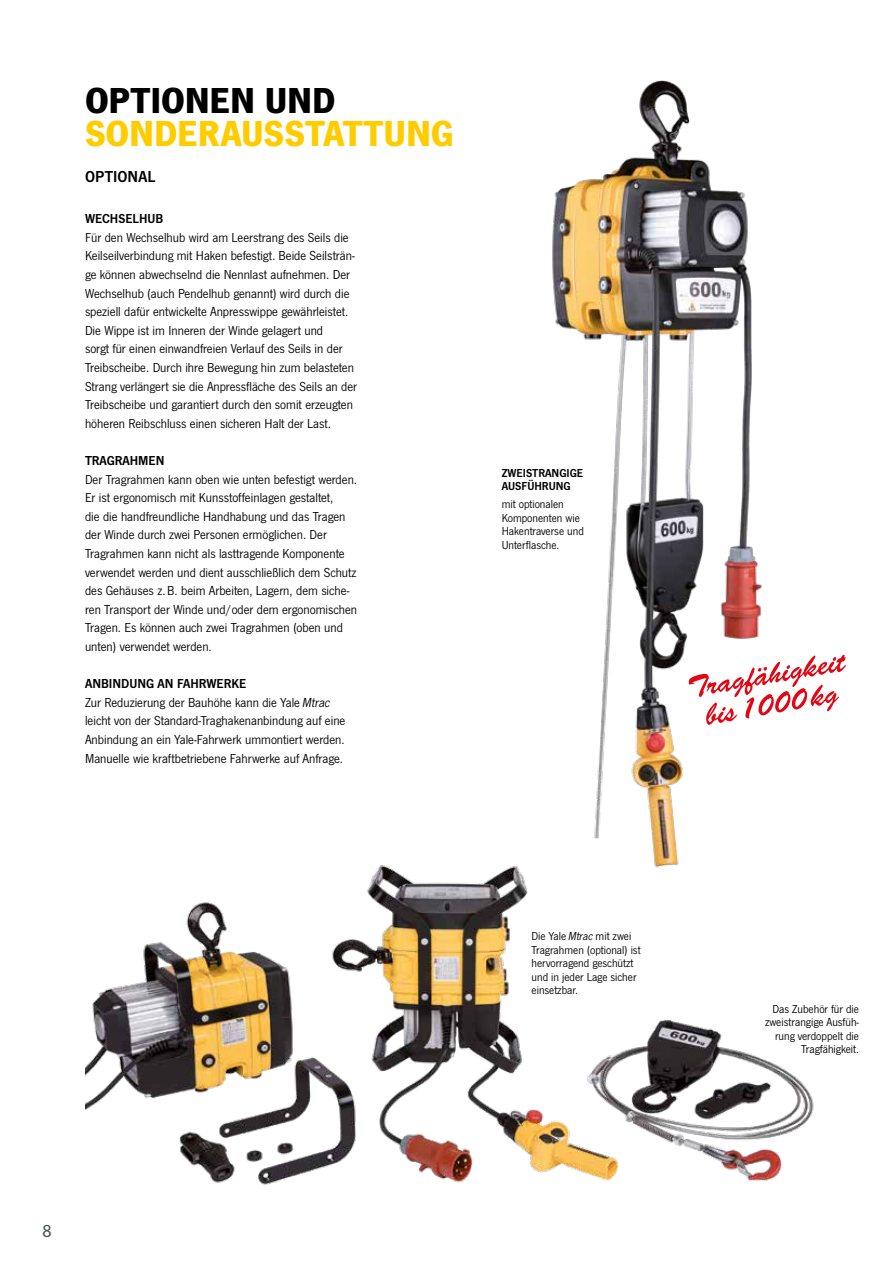
<style>
.page{position:relative;width:893px;height:1263px;background:#fff}
.page>*{position:absolute;margin:0;border:0;box-sizing:border-box;transform-origin:0 0}
.t1{font:700 37.5px "News Got";letter-spacing:-.005em;color:#fc0}
.t2{font:700 37.5px "News Got";letter-spacing:-.005em;color:#000}
.t3{font:500 18px "News Got";color:#475258}
.t4{font:16.5px "News Got Dem";color:#000}
.t5{font:13.5px/18.6px "News Got";color:#000}
.t6{font:13.5px "News Got Dem";color:#000}
.t7{font:12px/13.5px "News Got";color:#000}
.t8{font:12px/13.5px "News Got Dem";color:#000}
.s1{font-style:italic}
</style>
<div class="page">
<img style="left:85px;top:865px;width:729px;height:320px">
<img style="left:535px;top:80px;width:243px;height:796px">
<svg style="left:689px;top:655px;width:157px;height:70px"></svg>
<h1 class="t2" style="left:85px;top:78px;width:252px">OPTIONEN UND</h1>
<h1 class="t1" style="left:85px;top:111px;width:370px">SONDERAUSSTATTUNG</h1>
<p class="t4" style="left:85px;top:167px;width:72px">OPTIONAL</p>
<p class="t6" style="left:85px;top:211px;width:80px">WECHSELHUB</p>
<p class="t5" style="left:85px;top:228px;width:274px">Für den Wechselhub wird am Leerstrang des Seils die Keilseilverbindung mit Haken befestigt. Beide Seilsträn&shy;ge können abwechselnd die Nennlast aufnehmen. Der Wechselhub (auch Pendelhub genannt) wird durch die speziell dafür entwickelte Anpresswippe gewährleistet.<br>Die Wippe ist im Inneren der Winde gelagert und<br>sorgt für einen einwandfreien Verlauf des Seils in der Treibscheibe. Durch ihre Bewegung hin zum belasteten Strang verlängert sie die Anpressfläche des Seils an der Treibscheibe und garantiert durch den somit erzeugten höheren Reibschluss einen sicheren Halt der Last.</p>
<p class="t6" style="left:85px;top:453px;width:81px">TRAGRAHMEN</p>
<p class="t5" style="left:85px;top:470px;width:274px">Der Tragrahmen kann oben wie unten befestigt werden.<br>Er ist ergonomisch mit Kunsstoffeinlagen gestaltet,<br>die die handfreundliche Handhabung und das Tragen der Winde durch zwei Personen ermöglichen. Der Tragrahmen kann nicht als lasttragende Komponente verwendet werden und dient ausschließlich dem Schutz des Gehäuses z.B. beim Arbeiten, Lagern, dem siche&shy;ren Transport der Winde und/oder dem ergonomischen Tragen. Es können auch zwei Tragrahmen (oben und unten) verwendet werden.</p>
<p class="t6" style="left:85px;top:676px;width:163px">ANBINDUNG AN FAHRWERKE</p>
<p class="t5" style="left:85px;top:693px;width:262px">Zur Reduzierung der Bauhöhe kann die Yale<span class="s1">Mtrac </span>leicht von der Standard-Traghakenanbindung auf eine Anbindung an ein Yale-Fahrwerk ummontiert werden.<br>Manuelle wie kraftbetriebene Fahrwerke auf Anfrage.</p>
<p class="t8" style="left:502px;top:466px;width:83px">ZWEISTRANGIGE<br>AUSFÜHRUNG</p>
<p class="t7" style="left:502px;top:497px;width:84px">mit optionalen<br>Komponenten wie<br>Hakentraverse und<br>Unterflasche.</p>
<p class="t7" style="left:531px;top:930px;width:111px">Die Yale<span class="s1">Mtrac</span> mit zwei<br>Tragrahmen (optional) ist hervorragend geschützt und in jeder Lage sicher einsetzbar.</p>
<h2 class="t3" style="left:43px;top:1221px;width:11px">8</h2>
<p class="t7" style="left:765px;top:1002px;width:95px;text-align:right">Das Zubehör für die zweistrangige Ausfüh&shy;rung verdoppelt die<br>Tragfähigkeit.</p>
</div>
